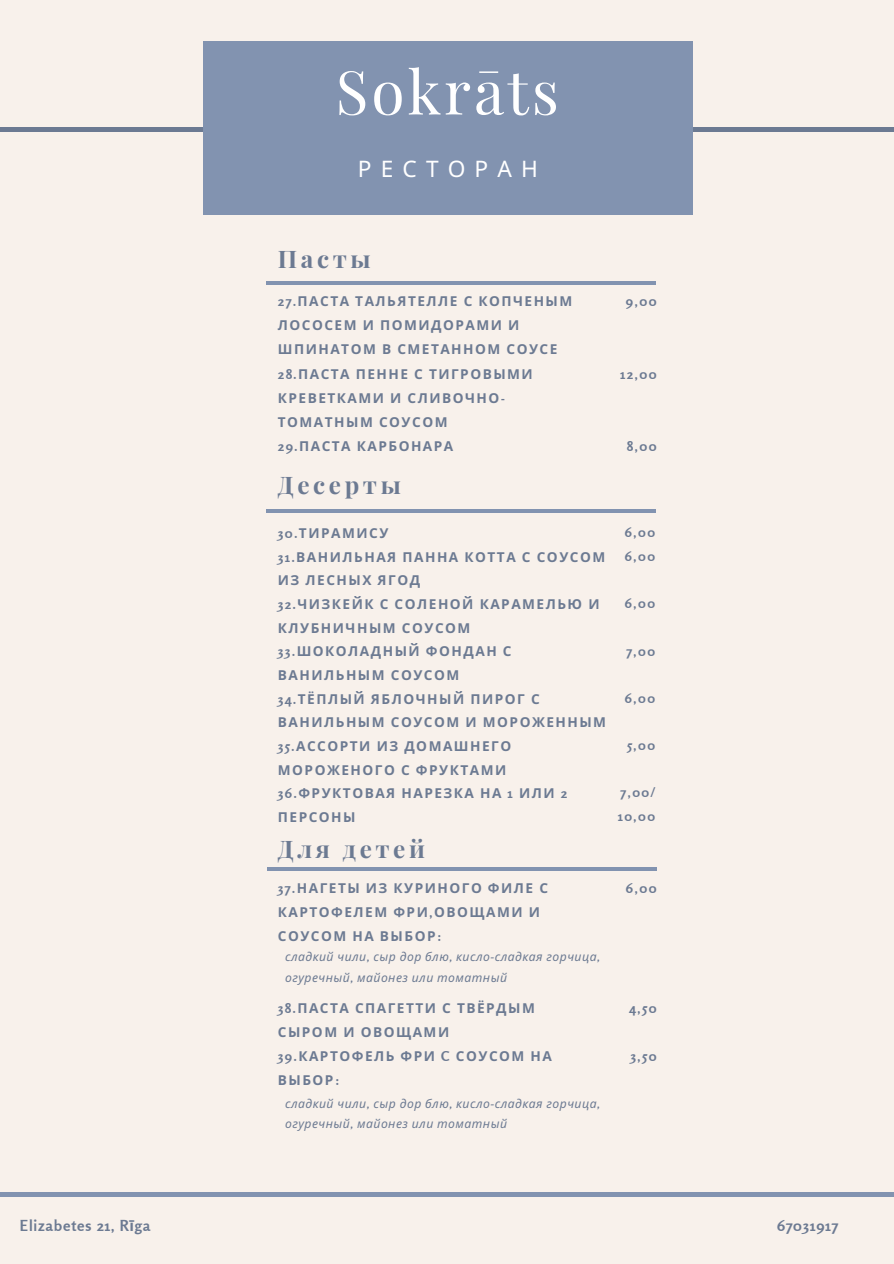
<style>
.page{position:relative;width:894px;height:1264px;background:#fff}
.page>*{position:absolute;margin:0;border:0;box-sizing:border-box;transform-origin:0 0}
.t1{font:60.6px "Playfair Display";letter-spacing:.05em;color:#fff}
.t2{font:700 24.3px "Playfair Display";letter-spacing:.15em;color:#6c7a92}
.t3{font:22.65px "Noto Sans";letter-spacing:.4em;color:#fff}
.t4{font:700 15.15px "Rosario";letter-spacing:.05em;color:#6c7a92}
.t5{font:700 13.65px/24.2px "Noto Sans";letter-spacing:.11em;color:#6c7a92}
.t6{font:700 13.65px "Rosario";letter-spacing:.11em;color:#6c7a92}
.t7{font:700 13.35px "Rosario";letter-spacing:.11em;color:#6c7a92}
.t8{font:italic 12.15px/20.9px "Noto Sans";letter-spacing:.04em;color:#6c7a92}
.s1{font-family:"Rosario"}
.s2{font-family:"Noto Sans"}
</style>
<div class="page">
<div style="left:0;top:0;width:893px;height:1263px;background:#f8f1eb"></div>
<hr style="left:0;top:128px;width:893px;height:3px;background:#6c7a92">
<div style="left:203px;top:41px;width:489px;height:173px;background:#8293b0"></div>
<hr style="left:0;top:1192px;width:893px;height:4px;background:#8293b0">
<hr style="left:266px;top:281px;width:390px;height:3px;background:#8293b0">
<hr style="left:266px;top:509px;width:390px;height:3px;background:#8293b0">
<hr style="left:267px;top:867px;width:389px;height:3px;background:#8293b0">
<p class="t1" style="left:335px;top:49px;width:225px">Sokrāts</p>
<p class="t3" style="left:358px;top:153px;width:181px">РЕСТОРАН</p>
<p class="t2" style="left:278px;top:242px;width:94px">Пасты</p>
<p class="t5" style="left:278px;top:289px;width:296px"><span class="s1">27.</span>ПАСТА ТАЛЬЯТЕЛЛЕ С КОПЧЕНЫМ<br>ЛОСОСЕМ И ПОМИДОРАМИ И<br>ШПИНАТОМ В СМЕТАННОМ СОУСЕ</p>
<p class="t5" style="left:278px;top:361px;width:256px"><span class="s1">28.</span>ПАСТА ПЕННЕ С ТИГРОВЫМИ<br>КРЕВЕТКАМИ И СЛИВОЧНО<span class="s1">-<br></span>ТОМАТНЫМ СОУСОМ</p>
<p class="t5" style="left:278px;top:433px;width:177px"><span class="s1">29.</span>ПАСТА КАРБОНАРА</p>
<p class="t2" style="left:278px;top:468px;width:124px">Десерты</p>
<p class="t5" style="left:278px;top:520px;width:112px"><span class="s1">30.</span>ТИРАМИСУ</p>
<p class="t5" style="left:278px;top:544px;width:329px;line-height:23.7px"><span class="s1">31.</span>ВАНИЛЬНАЯ ПАННА КОТТА С СОУСОМ<br>ИЗ ЛЕСНЫХ ЯГОД</p>
<p class="t5" style="left:278px;top:592px;width:323px;line-height:23.7px"><span class="s1">32.</span>ЧИЗКЕЙК С СОЛЕНОЙ КАРАМЕЛЬЮ И<br>КЛУБНИЧНЫМ СОУСОМ</p>
<p class="t5" style="left:278px;top:639px;width:235px;line-height:23.7px"><span class="s1">33.</span>ШОКОЛАДНЫЙ ФОНДАН С<br>ВАНИЛЬНЫМ СОУСОМ</p>
<p class="t5" style="left:278px;top:686px;width:330px;line-height:23.7px"><span class="s1">34.</span>ТЁПЛЫЙ ЯБЛОЧНЫЙ ПИРОГ С<br>ВАНИЛЬНЫМ СОУСОМ И МОРОЖЕННЫМ</p>
<p class="t5" style="left:278px;top:733px;width:235px;line-height:23.7px"><span class="s1">35.</span>АССОРТИ ИЗ ДОМАШНЕГО<br>МОРОЖЕНОГО С ФРУКТАМИ</p>
<p class="t5" style="left:278px;top:781px;width:291px;line-height:23.7px"><span class="s1">36.</span>ФРУКТОВАЯ НАРЕЗКА НА <span class="s1">1</span> ИЛИ <span class="s1">2<br></span>ПЕРСОНЫ</p>
<p class="t2" style="left:278px;top:832px;width:149px">Для детей</p>
<p class="t5" style="left:278px;top:875px;width:271px"><span class="s1">37.</span>НАГЕТЫ ИЗ КУРИНОГО ФИЛЕ С<br>КАРТОФЕЛЕМ ФРИ<span class="s1">,</span>ОВОЩАМИ И<br>СОУСОМ НА ВЫБОР<span class="s1">:</span></p>
<p class="t8" style="left:285px;top:945px;width:316px">сладкий чили<span class="s1">,</span> сыр дор блю<span class="s1">,</span> кисло<span class="s1">-</span>сладкая горчица<span class="s1">, </span>огуречный<span class="s1">,</span> майонез или томатный</p>
<p class="t5" style="left:278px;top:995px;width:258px"><span class="s1">38.</span>ПАСТА СПАГЕТТИ С ТВЁРДЫМ<br>СЫРОМ И ОВОЩАМИ</p>
<p class="t5" style="left:278px;top:1043px;width:275px"><span class="s1">39.</span>КАРТОФЕЛЬ ФРИ <span class="s1">C</span> СОУСОМ НА<br>ВЫБОР<span class="s1">:</span></p>
<p class="t8" style="left:285px;top:1092px;width:316px">сладкий чили<span class="s1">,</span> сыр дор блю<span class="s1">,</span> кисло<span class="s1">-</span>сладкая горчица<span class="s1">, </span>огуречный<span class="s1">,</span> майонез или томатный</p>
<p class="t6" style="left:625px;top:293px;width:32px">9,00</p>
<p class="t6" style="left:620px;top:365px;width:38px">12,00</p>
<p class="t6" style="left:626px;top:437px;width:31px">8,00</p>
<p class="t7" style="left:624px;top:524px;width:32px">6,00</p>
<p class="t7" style="left:624px;top:548px;width:32px">6,00</p>
<p class="t7" style="left:624px;top:595px;width:32px">6,00</p>
<p class="t7" style="left:626px;top:642px;width:30px">7,00</p>
<p class="t7" style="left:624px;top:689px;width:32px">6,00</p>
<p class="t7" style="left:627px;top:737px;width:29px">5,00</p>
<p class="t7" style="left:620px;top:784px;width:36px">7,00/</p>
<p class="t7" style="left:617px;top:808px;width:39px">10,00</p>
<p class="t6" style="left:625px;top:879px;width:32px">6,00</p>
<p class="t6" style="left:629px;top:999px;width:29px">4,50</p>
<p class="t6" style="left:630px;top:1047px;width:28px">3,50</p>
<p class="t4" style="left:20px;top:1215px;width:132px">Elizabetes 21, R<span class="s2">ī</span>ga</p>
<p class="t4" style="left:777px;top:1215px;width:62px">67031917</p>
</div>
